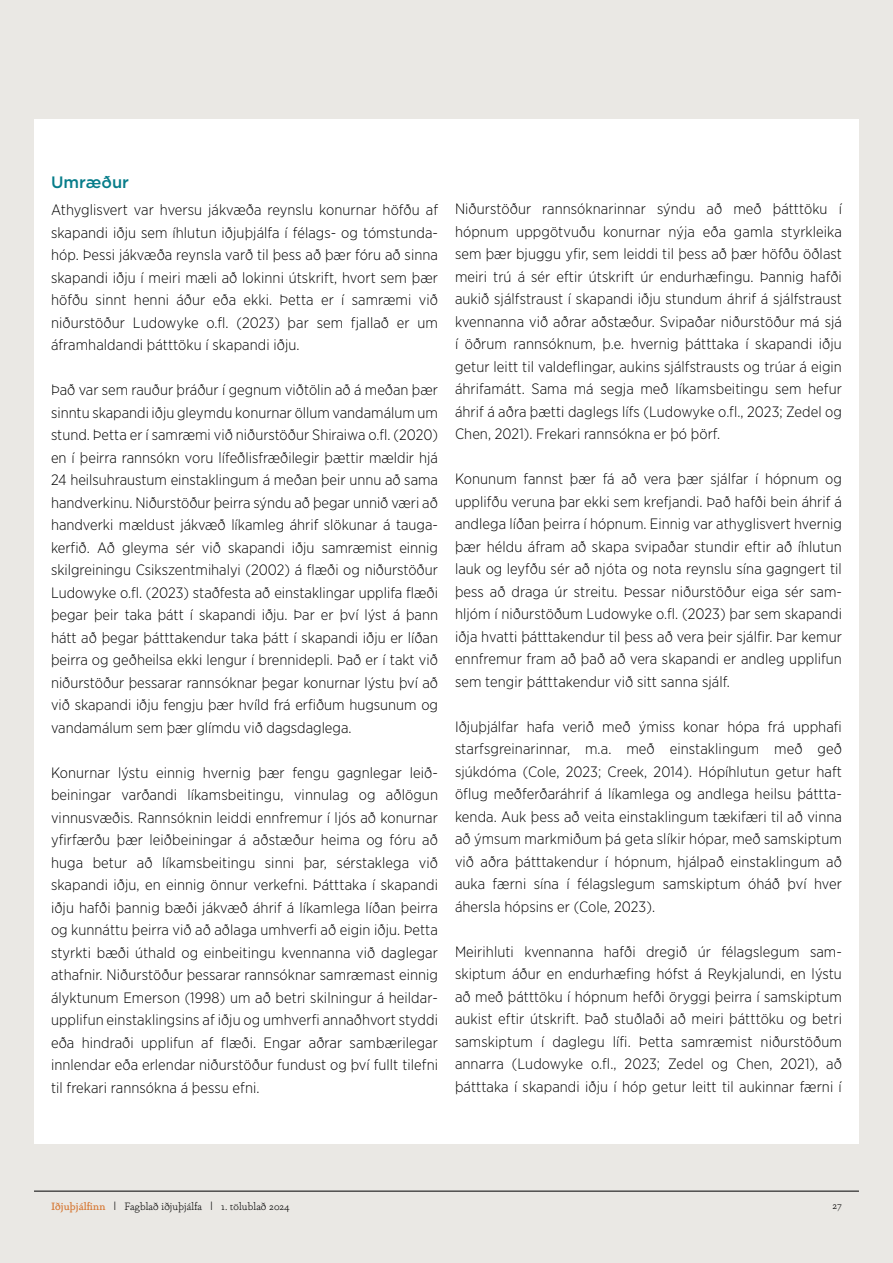
<style>
.page{position:relative;width:893px;height:1263px;background:#eae8e4}
.page>*{position:absolute;margin:0;border:0;box-sizing:border-box;transform-origin:0 0}
.t1{font:500 16.5px "Gotham HTF";color:#077d8a}
.t2{font:300 15px/22.5px "Gotham Narrow";letter-spacing:.005em;color:#000}
.t3{font:300 10.5px "Dapifer";letter-spacing:.01em;color:#000}
.s1{font-weight:500;color:#d67631}
.s2{font-family:"Gotham Narrow";font-size:12px}
</style>
<div class="page">
<hr style="left:34px;top:1191px;width:825px;height:1px;background:#000">
<div style="left:34px;top:119px;width:825px;height:1025px;background:#fff"></div>
<p class="t1" style="left:51px;top:173px;width:80px">Umræður</p>
<p class="t2" style="left:51px;top:198px;width:388px">Athyglisvert var hversu jákvæða reynslu konurnar höfðu af skapandi iðju sem íhlutun iðjuþjálfa í félags- og tómstunda&shy;hóp. Þessi jákvæða reynsla varð til þess að þær fóru að sinna skapandi iðju í meiri mæli að lokinni útskrift, hvort sem þær höfðu sinnt henni áður eða ekki. Þetta er í samræmi við niðurstöður Ludowyke o.fl. (2023) þar sem fjallað er um áframhaldandi þátttöku í skapandi iðju.</p>
<p class="t2" style="left:51px;top:378px;width:388px;text-align:justify">Það var sem rauður þráður í gegnum viðtölin að á meðan þær sinntu skapandi iðju gleymdu konurnar öllum vandamálum um stund. Þetta er í samræmi við niðurstöður Shiraiwa o.fl. (2020) en í þeirra rannsókn voru lífeðlisfræðilegir þættir mældir hjá 24 heilsuhraustum einstaklingum á meðan þeir unnu að sama handverkinu. Niðurstöður þeirra sýndu að þegar unnið væri að handverki mældust jákvæð líkamleg áhrif slökunar á tauga&shy;kerfið. Að gleyma sér við skapandi iðju samræmist einnig skilgreiningu Csikszentmihalyi (2002) á flæði og niðurstöður Ludowyke o.fl. (2023) staðfesta að einstaklingar upplifa flæði þegar þeir taka þátt í skapandi iðju. Þar er því lýst á þann hátt að þegar þátttakendur taka þátt í skapandi iðju er líðan þeirra og geðheilsa ekki lengur í brennidepli. Það er í takt við niðurstöður þessarar rannsóknar þegar konurnar lýstu því að við skapandi iðju fengju þær hvíld frá erfiðum hugsunum og vandamálum sem þær glímdu við dagsdaglega.</p>
<p class="t2" style="left:51px;top:761px;width:388px">Konurnar lýstu einnig hvernig þær fengu gagnlegar leið&shy;beiningar varðandi líkamsbeitingu, vinnulag og aðlögun vinnusvæðis. Rannsóknin leiddi ennfremur í ljós að konurnar yfirfærðu þær leiðbeiningar á aðstæður heima og fóru að huga betur að líkamsbeitingu sinni þar, sérstaklega við skapandi iðju, en einnig önnur verkefni. Þátttaka í skapandi iðju hafði þannig bæði jákvæð áhrif á líkamlega líðan þeirra og kunnáttu þeirra við að aðlaga umhverfi að eigin iðju. Þetta styrkti bæði úthald og einbeitingu kvennanna við daglegar athafnir. Niðurstöður þessarar rannsóknar samræmast einnig ályktunum Emerson (1998) um að betri skilningur á heildar&shy;upplifun einstaklingsins af iðju og umhverfi annaðhvort styddi eða hindraði upplifun af flæði. Engar aðrar sambærilegar innlendar eða erlendar niðurstöður fundust og því fullt tilefni til frekari rannsókna á þessu efni.</p>
<p class="t2" style="left:455px;top:197px;width:388px;text-align:justify">Niðurstöður rannsóknarinnar sýndu að með þátttöku í hópnum uppgötvuðu konurnar nýja eða gamla styrkleika sem þær bjuggu yfir, sem leiddi til þess að þær höfðu öðlast meiri trú á sér eftir útskrift úr endurhæfingu. Þannig hafði aukið sjálfstraust í skapandi iðju stundum áhrif á sjálfstraust kvennanna við aðrar aðstæður. Svipaðar niðurstöður má sjá í öðrum rannsóknum, þ.e. hvernig þátttaka í skapandi iðju getur leitt til valdeflingar, aukins sjálfstrausts og trúar á eigin áhrifamátt. Sama má segja með líkamsbeitingu sem hefur áhrif á aðra þætti daglegs lífs (Ludowyke o.fl., 2023; Zedel og Chen, 2021). Frekari rannsókna er þó þörf.</p>
<p class="t2" style="left:455px;top:467px;width:388px">Konunum fannst þær fá að vera þær sjálfar í hópnum og upplifðu veruna þar ekki sem krefjandi. Það hafði bein áhrif á andlega líðan þeirra í hópnum. Einnig var athyglisvert hvernig þær héldu áfram að skapa svipaðar stundir eftir að íhlutun lauk og leyfðu sér að njóta og nota reynslu sína gagngert til þess að draga úr streitu. Þessar niðurstöður eiga sér sam-- hljóm í niðurstöðum Ludowyke o.fl. (2023) þar sem skapandi iðja hvatti þátttakendur til þess að vera þeir sjálfir. Þar kemur ennfremur fram að það að vera skapandi er andleg upplifun sem tengir þátttakendur við sitt sanna sjálf.</p>
<p class="t2" style="left:455px;top:715px;width:388px;text-align:justify">Iðjuþjálfar hafa verið með ýmiss konar hópa frá upphafi starfsgreinarinnar, m.a. með einstaklingum með geð sjúkdóma (Cole, 2023; Creek, 2014). Hópíhlutun getur haft öflug meðferðaráhrif á líkamlega og andlega heilsu þáttta&shy;kenda. Auk þess að veita einstaklingum tækifæri til að vinna að ýmsum markmiðum þá geta slíkir hópar, með samskiptum við aðra þátttakendur í hópnum, hjálpað einstaklingum að auka færni sína í félagslegum samskiptum óháð því hver áhersla hópsins er (Cole, 2023).</p>
<p class="t2" style="left:455px;top:940px;width:388px">Meirihluti kvennanna hafði dregið úr félagslegum sam-- skiptum áður en endurhæfing hófst á Reykjalundi, en lýstu að með þátttöku í hópnum hefði öryggi þeirra í samskiptum aukist eftir útskrift. Það stuðlaði að meiri þátttöku og betri samskiptum í daglegu lífi. Þetta samræmist niðurstöðum annarra (Ludowyke o.fl., 2023; Zedel og Chen, 2021), að þátttaka í skapandi iðju í hóp getur leitt til aukinnar færni í</p>
<p class="t3" style="left:51px;top:1199px;width:240px"><span class="s1">Iðjuþjálfinn</span> <span class="s2">I</span> Fagblað iðjuþjálfa <span class="s2">I</span> 1. tölublað 2024</p>
<p class="t3" style="left:833px;top:1199px;width:11px">27</p>
</div>
